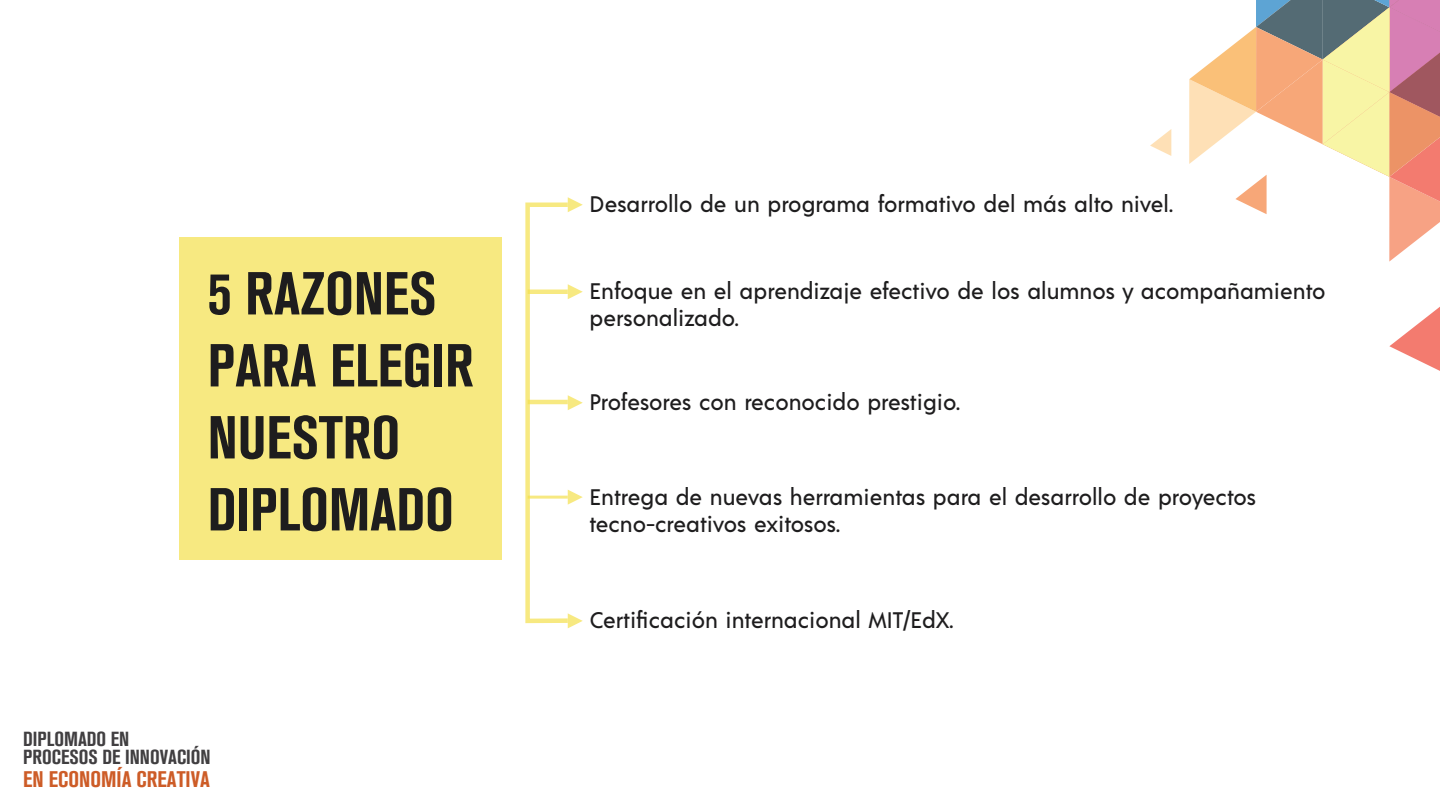
<style>
.page{position:relative;width:1440px;height:810px;background:#fff}
.page>*{position:absolute;margin:0;border:0;box-sizing:border-box;transform-origin:0 0}
.t1{font:700 condensed 60px/72px "Akzidenz Grotesk BQ";color:#1e1d1e}
.t2{font:500 22.5px/27px "Acre";color:#1e1d1e}
.t3{font:700 condensed 22.42px "Akzidenz Grotesk BQ";color:#cd5c27}
.t4{font:700 condensed 20.25px/18.5px "Akzidenz Grotesk BQ";color:#413f41}
</style>
<div class="page">
<svg style="left:1150px;top:129px;width:21px;height:27px"></svg>
<svg style="left:1389px;top:306px;width:51px;height:65px"></svg>
<svg style="left:1189px;top:0;width:251px;height:262px"></svg>
<div style="left:179px;top:238px;width:323px;height:322px;background:#f7e981"></div>
<svg style="left:525px;top:197px;width:58px;height:431px"></svg>
<h1 class="t1" style="left:208px;top:258px;width:268px">5 RAZONES<br>PARA ELEGIR<br>NUESTRO<br>DIPLOMADO</h1>
<p class="t4" style="left:23px;top:730px;width:189px">DIPLOMADO EN<br>PROCESOS DE INNOVACIÓN</p>
<p class="t3" style="left:23px;top:766px;width:188px">EN ECONOMÍA CREATIVA</p>
<p class="t2" style="left:590px;top:189px;width:585px">Desarrollo de un programa formativo del más alto nivel.</p>
<p class="t2" style="left:590px;top:276px;width:738px">Enfoque en el aprendizaje efectivo de los alumnos y acompañamiento personalizado.</p>
<p class="t2" style="left:590px;top:387px;width:372px">Profesores con reconocido prestigio.</p>
<p class="t2" style="left:590px;top:482px;width:668px">Entrega de nuevas herramientas para el desarrollo de proyectos tecno-creativos exitosos.</p>
<p class="t2" style="left:590px;top:606px;width:366px">Certificación internacional MIT/EdX.</p>
</div>
